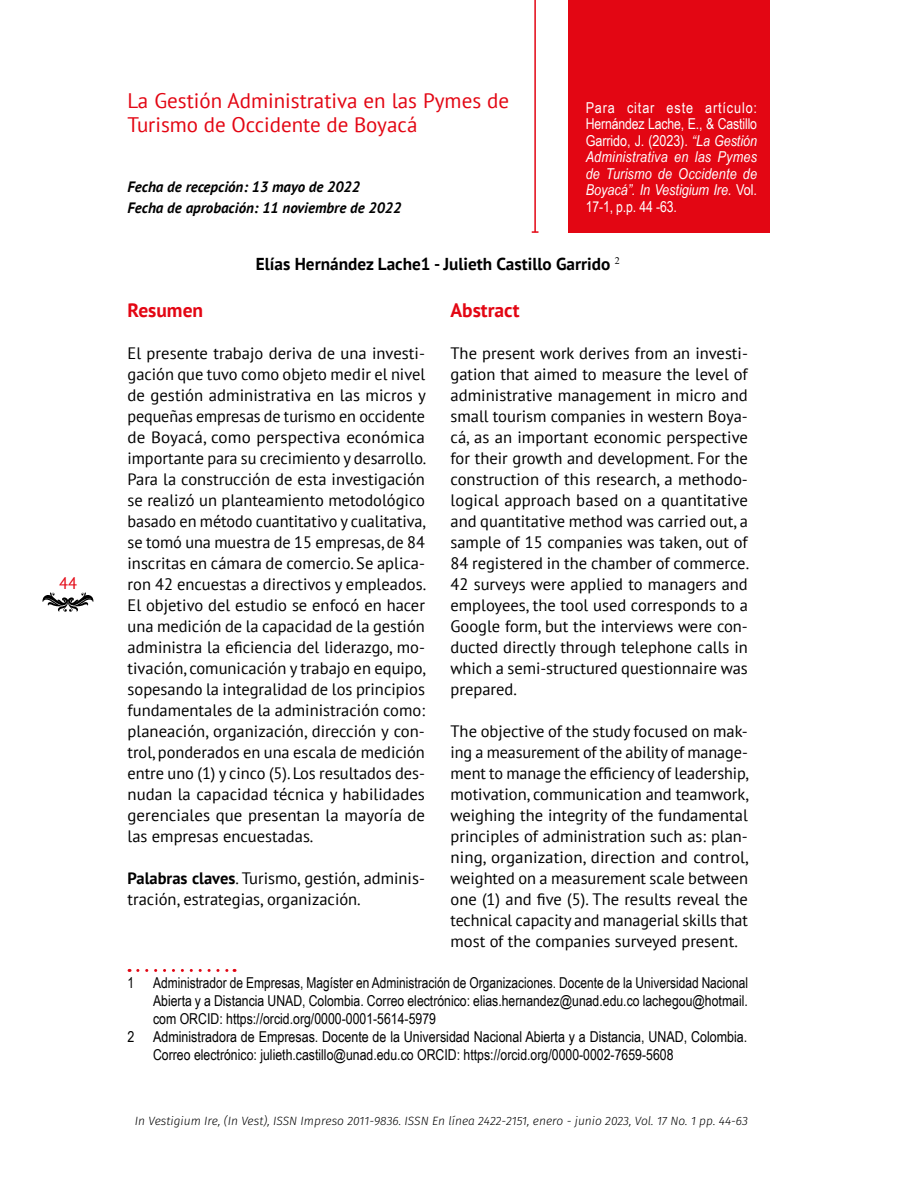
<style>
.page{position:relative;width:918px;height:1188px;background:#fff}
.page>*{position:absolute;margin:0;border:0;box-sizing:border-box;transform-origin:0 0}
.t1{font:21px/24px "PT Sans";color:#e30613}
.t2{font:700 19.5px "PT Sans";color:#e30613}
.t3{font:700 17.25px "PT Sans";color:#000}
.t4{font:16.5px/21px "PT Sans";color:#000;text-align:justify}
.t5{font:16.5px "PT Sans";color:#e30613}
.t6{font:15px "Arial Narrow";color:#000}
.t7{font:15px/16.5px "Arial Narrow";letter-spacing:-.01em;color:#fff;text-align:justify}
.t8{font:italic 700 15px/21px "PT Sans";color:#000}
.t9{font:italic 300 12px "Fira Sans";color:#000}
.s1{font-style:italic}
.s2{font-weight:700}
</style>
<div class="page">
<svg style="left:42px;top:592px;width:52px;height:20px"></svg>
<div style="left:569px;top:0;width:201px;height:233px;background:#e30613"></div>
<hr style="left:534px;top:0;width:2px;height:232px;background:#e30613">
<svg style="left:138px;top:969px;width:97px;height:3px"></svg>
<p class="t5" style="left:59px;top:573px;width:19px">44</p>
<p class="t1" style="left:128px;top:89px;width:383px">La Gestión Administrativa en las Pymes de<br>Turismo de Occidente de Boyacá</p>
<p class="t8" style="left:128px;top:176px;width:275px">Fecha de recepción: 13 mayo de 2022<br>Fecha de aprobación: 11 noviembre de 2022</p>
<p class="t7" style="left:586px;top:98px;width:173px">Para citar este artículo:<br>Hernández Lache, E., &amp; Castillo Garrido, J. (2023). <span class="s1">“La Gestión Administrativa en las Pymes de Turismo de Occidente de Boyacá”. In Vestigium Ire.</span> Vol.<br>17-1, p.p. 44 -63.</p>
<p class="t3" style="left:256px;top:252px;width:365px">Elías Hernández Lache1 - Julieth Castillo Garrido <sup>2</sup></p>
<p class="t2" style="left:128px;top:297px;width:77px">Resumen</p>
<p class="t4" style="left:128px;top:342px;width:300px">El presente trabajo deriva de una investi&shy;gación que tuvo como objeto medir el nivel de gestión administrativa en las micros y pequeñas empresas de turismo en occidente de Boyacá, como perspectiva económica importante para su crecimiento y desarrollo.<br>Para la construcción de esta investigación se realizó un planteamiento metodológico basado en método cuantitativo y cualitativa, se tomó una muestra de 15 empresas, de 84 inscritas en cámara de comercio. Se aplica&shy;ron 42 encuestas a directivos y empleados.<br>El objetivo del estudio se enfocó en hacer una medición de la capacidad de la gestión administra la eficiencia del liderazgo, mo&shy;tivación, comunicación y trabajo en equipo, sopesando la integralidad de los principios fundamentales de la administración como: planeación, organización, dirección y con&shy;trol, ponderados en una escala de medición entre uno (1) y cinco (5). Los resultados des&shy;nudan la capacidad técnica y habilidades gerenciales que presentan la mayoría de las empresas encuestadas.</p>
<p class="t4" style="left:128px;top:867px;width:299px"><span class="s2">Palabras claves</span>. Turismo, gestión, adminis&shy;tración, estrategias, organización.</p>
<p class="t2" style="left:450px;top:297px;width:71px">Abstract</p>
<p class="t4" style="left:450px;top:342px;width:300px">The present work derives from an investi&shy;gation that aimed to measure the level of administrative management in micro and small tourism companies in western Boya&shy;cá, as an important economic perspective for their growth and development. For the construction of this research, a methodo&shy;logical approach based on a quantitative and quantitative method was carried out, a sample of 15 companies was taken, out of 84 registered in the chamber of commerce.<br>42 surveys were applied to managers and employees, the tool used corresponds to a Google form, but the interviews were con&shy;ducted directly through telephone calls in which a semi-structured questionnaire was prepared.</p>
<p class="t4" style="left:450px;top:720px;width:300px">The objective of the study focused on mak&shy;ing a measurement of the ability of manage&shy;ment to manage the efficiency of leadership, motivation, communication and teamwork, weighing the integrity of the fundamental principles of administration such as: plan&shy;ning, organization, direction and control, weighted on a measurement scale between one (1) and five (5). The results reveal the technical capacity and managerial skills that most of the companies surveyed present.</p>
<p class="t6" style="left:128px;top:972px;width:8px">1</p>
<p class="t6" style="left:153px;top:972px;width:597px">Administrador de Empresas, Magíster en Administración de Organizaciones. Docente de la Universidad Nacional</p>
<p class="t6" style="left:153px;top:990px;width:596px">Abierta y a Distancia UNAD, Colombia. Correo electrónico: elias.hernandez@unad.edu.co lachegou@hotmail.</p>
<p class="t6" style="left:153px;top:1008px;width:285px">com ORCID: https://orcid.org/0000-0001-5614-5979</p>
<p class="t6" style="left:128px;top:1026px;width:621px">2 Administradora de Empresas. Docente de la Universidad Nacional Abierta y a Distancia, UNAD, Colombia.</p>
<p class="t6" style="left:153px;top:1044px;width:522px">Correo electrónico: julieth.castillo@unad.edu.co ORCID: https://orcid.org/0000-0002-7659-5608</p>
<p class="t9" style="left:135px;top:1112px;width:615px">In Vestigium Ire, (In Vest), ISSN Impreso 2011-9836. ISSN En línea 2422-2151, enero - junio 2023, Vol. 17 No. 1 pp. 44-63</p>
</div>
